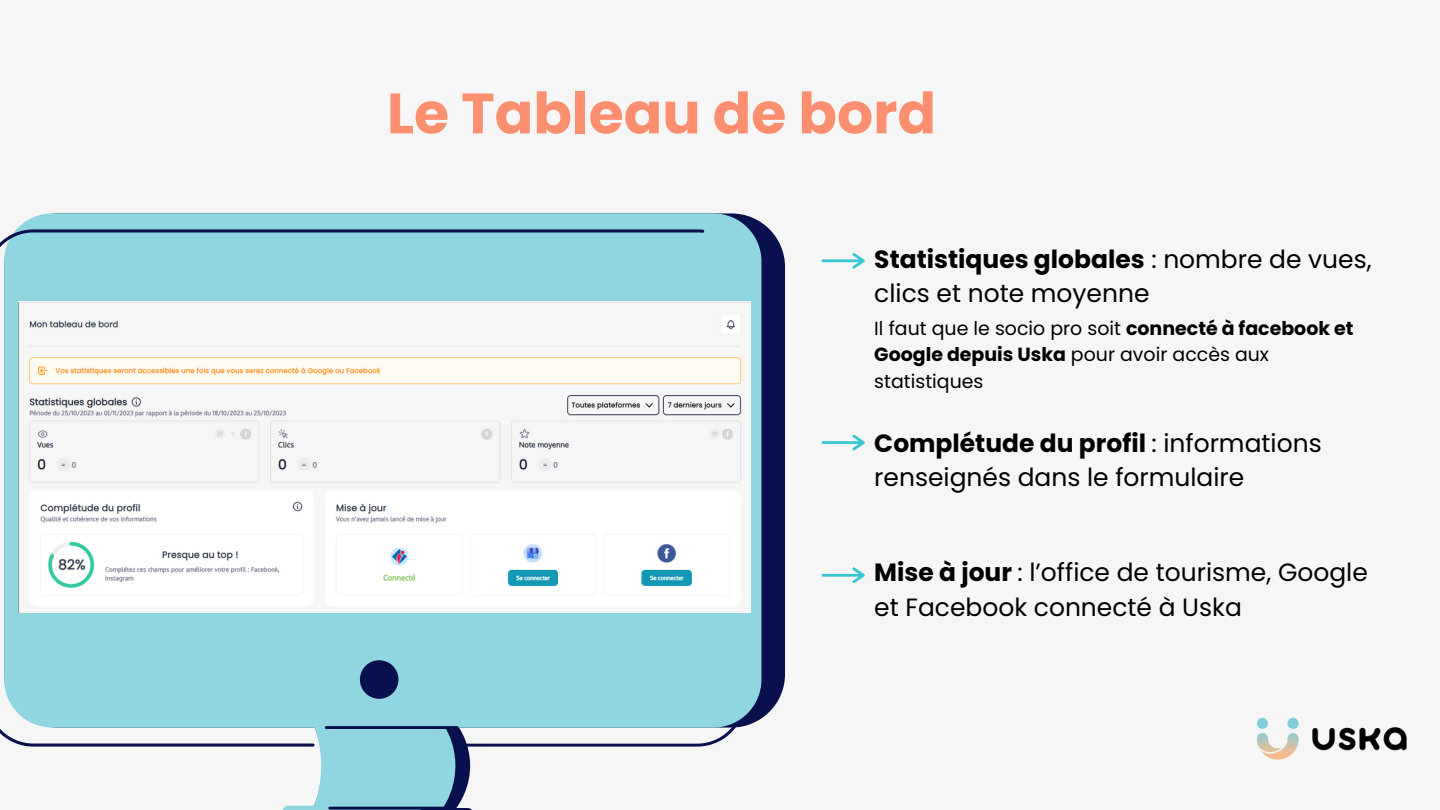
<style>
.page{position:relative;width:1440px;height:810px;background:#f6f6f6}
.page>*{position:absolute;margin:0;border:0;box-sizing:border-box;transform-origin:0 0}
.t1{font:700 56.9px "Poppins";color:#fc8f70}
.t2{font:25px/34.5px "Poppins";color:#000}
.t3{font:19px/26.2px "Poppins";color:#000}
.s1{font-weight:700}
</style>
<div class="page">
<img style="left:1256px;top:717px;width:151px;height:43px">
<svg style="left:761px;top:222px;width:24px;height:497px;background:#18225a"></svg>
<svg style="left:17px;top:213px;width:744px;height:515px;background:#8bceda"></svg>
<svg style="left:0;top:229px;width:737px;height:581px;fill:#8fd6e0"></svg>
<svg style="left:822px;top:253px;width:43px;height:16px"></svg>
<img style="left:19px;top:301px;width:732px;height:311px">
<svg style="left:822px;top:435px;width:43px;height:15px"></svg>
<svg style="left:822px;top:567px;width:43px;height:16px"></svg>
<p class="t1" style="left:387px;top:74px;width:551px">Le Tableau de bord</p>
<p class="t2" style="left:874px;top:242px;width:499px"><span class="s1">Statistiques globales</span> : nombre de vues, clics et note moyenne</p>
<p class="t3" style="left:874px;top:315px;width:481px">Il faut que le socio pro soit <span class="s1">connecté à facebook et<br>Google depuis Uska</span> pour avoir accès aux statistiques</p>
<p class="t2" style="left:874px;top:426px;width:449px"><span class="s1">Complétude du profil</span> : informations renseignés dans le formulaire</p>
<p class="t2" style="left:874px;top:555px;width:495px"><span class="s1">Mise à jour</span> : l’office de tourisme, Google et Facebook connecté à Uska</p>
</div>
